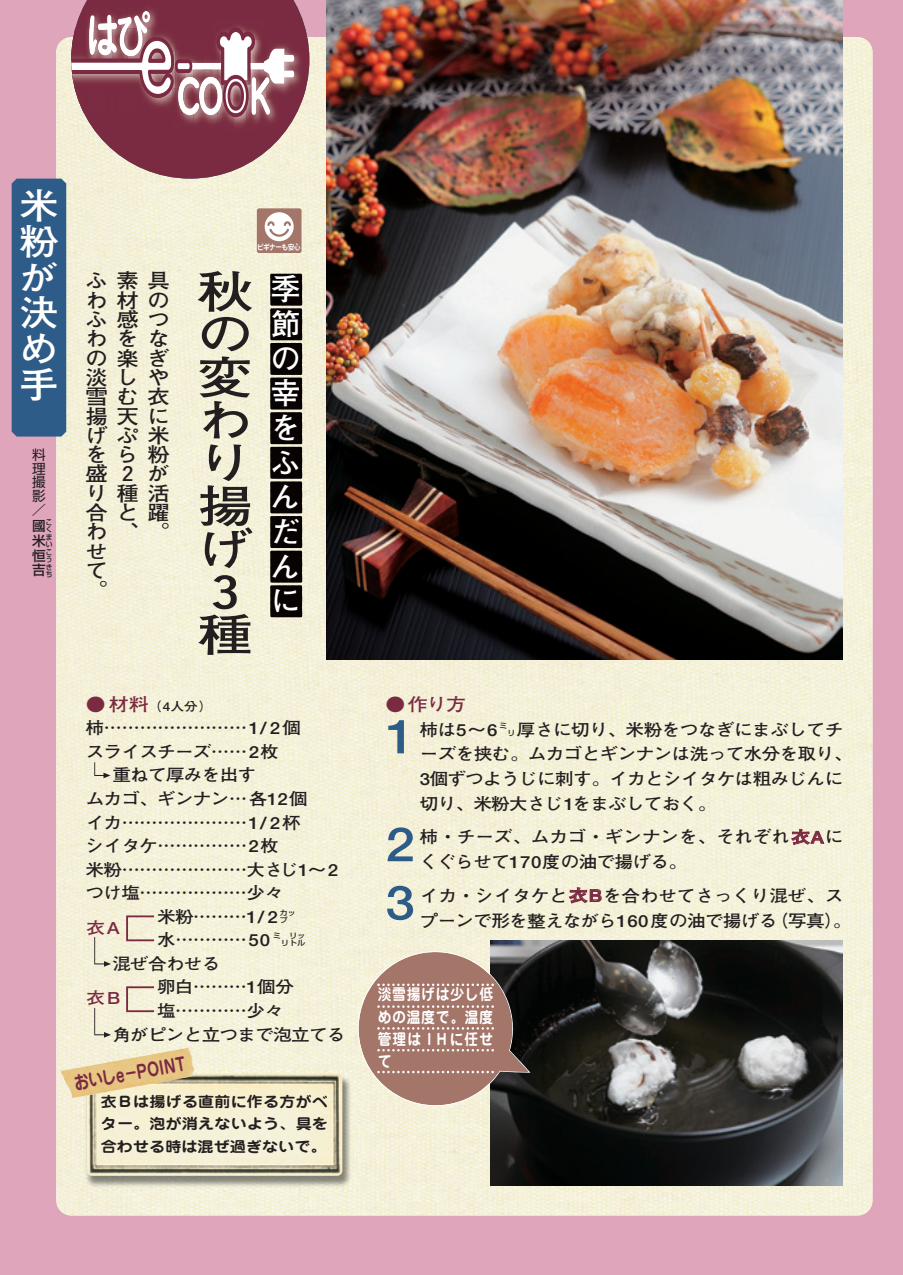
<style>
.page{position:relative;width:903px;height:1275px;background:#dea5bb}
.page>*{position:absolute;margin:0;border:0;box-sizing:border-box;transform-origin:0 0}
.t1{font:700 47.43px "Futo Go B101";color:#2e5c88;scale:1.11 1}
.t2{font:700 44.62px/42.9px "Futo Go B101";color:#231f20;text-align:justify;scale:1.25 1}
.t3{font:700 35.7px/35.7px "Futo Go B101";color:#fff;text-align:justify;scale:1.11 1}
.t4{font:700 29.75px/34.6px "Futo Go B101";color:#fff;text-align:justify}
.t5{font:700 20.12px/19.2px "Futo Go B101";letter-spacing:.39em;color:#231f20;scale:1.11 1}
.t6{font:700 18.55px "Jun 501";color:#7b2b41;scale:.8 1}
.t7{font:700 17.85px "Futo Go B101";color:#7b2b41;scale:1.11 1}
.t8{font:700 16.8px/24.8px "Futo Go B101";letter-spacing:-.035em;color:#231f20;scale:1.11 1}
.t9{font:700 16.8px/24.8px "Futo Go B101";letter-spacing:-.005em;color:#231f20;scale:1.11 1}
.t10{font:700 16.8px "Futo Go B101";color:#7b2b41;scale:1.11 1}
.t11{font:700 15.58px/22.4px "Jun 501";letter-spacing:.055em;color:#fff;text-align:justify;scale:.89 1}
.t12{font:700 14.53px/22.4px "Jun 501";letter-spacing:.005em;color:#231f20;text-align:justify;scale:1.11 1}
.t13{font:13.65px/13.7px "Shin Go";color:#231f20;text-align:justify}
.t14{font:500 13.65px/14.7px "Shin Go";color:#231f20;text-align:justify}
.t15{font:700 12.25px "Futo Go B101";color:#231f20;scale:1.11 1}
.t16{font:700 7.88px "Jun 501";letter-spacing:-.075em;color:#fff;scale:.85 1}
.t17{font:500 7.52px/7.5px "Shin Go";color:#231f20;text-align:justify;scale:.9 1}
.s1{font-size:17.85px;color:#7b2b41}
.s2{font-family:"Lifeyoko";font-weight:500}
.s3{color:#7b2b41}
</style>
<div class="page">
<img style="left:56px;top:37px;width:816px;height:1178px">
<img style="left:327px;top:0;width:516px;height:660px">
<svg style="left:12px;top:0;width:297px;height:617px;background:#c1b0ab"></svg>
<img style="left:81px;top:1071px;width:275px;height:121px">
<img style="left:87px;top:1074px;width:255px;height:102px">
<img style="left:60px;top:1048px;width:135px;height:50px">
<img style="left:490px;top:940px;width:353px;height:246px">
<svg style="left:126px;top:915px;width:28px;height:26px"></svg>
<svg style="left:791px;top:829px;width:33px;height:16px"></svg>
<svg style="left:568px;top:887px;width:34px;height:16px"></svg>
<svg style="left:94px;top:762px;width:17px;height:16px"></svg>
<svg style="left:94px;top:937px;width:17px;height:30px"></svg>
<svg style="left:126px;top:986px;width:28px;height:26px"></svg>
<svg style="left:94px;top:1008px;width:17px;height:30px"></svg>
<svg style="left:356px;top:950px;width:174px;height:158px;background:#a38378"></svg>
<h3 class="t3" style="left:19px;top:188px;width:37px">米粉が決め手</h3>
<p class="t13" style="left:32px;top:447px;width:15px">料理撮影／</p>
<p class="t14" style="left:32px;top:518px;width:15px">國米恒吉</p>
<p class="t17" style="left:46px;top:518px;width:9px">こくまいこうきち</p>
<p class="t16" style="left:257px;top:241px;width:53px">ビギナーも安心</p>
<p class="t5" style="left:86px;top:271px;width:77px">ふ素具わ材のふ感つわをなの楽ぎ淡しや雪む衣揚天にげぷ米をら粉盛２がり種活合と躍わ、。せ<br>て<br>。</p>
<h2 class="t2" style="left:197px;top:270px;width:46px">秋の変わり揚げ３種</h2>
<h3 class="t4" style="left:271px;top:272px;width:31px">季節の幸をふんだんに</h3>
<p class="t15" style="left:86px;top:699px;width:115px"><span class="s1">● 材料</span>（4人分）</p>
<p class="t8" style="left:86px;top:716px;width:195px">柿……………………1/2個</p>
<p class="t8" style="left:86px;top:739px;width:175px">スライスチーズ……2枚</p>
<p class="t8" style="left:112px;top:763px;width:131px">重ねて厚みを出す</p>
<p class="t8" style="left:86px;top:786px;width:201px">ムカゴ、ギンナン…各12個</p>
<p class="t8" style="left:86px;top:810px;width:195px">イカ…………………1/2杯</p>
<p class="t8" style="left:86px;top:833px;width:175px">シイタケ……………2枚</p>
<p class="t8" style="left:86px;top:857px;width:229px">米粉…………………大さじ1〜2</p>
<p class="t8" style="left:86px;top:881px;width:179px">つけ塩………………少々</p>
<p class="t8" style="left:157px;top:904px;width:126px">米粉………1/ 2<span class="s2">q</span></p>
<p class="t8" style="left:157px;top:928px;width:135px">水…………50 <span class="s2">jg</span></p>
<p class="t8" style="left:112px;top:951px;width:99px">混ぜ合わせる</p>
<p class="t8" style="left:157px;top:975px;width:125px">卵白………1個分</p>
<p class="t8" style="left:157px;top:998px;width:115px">塩…………少々</p>
<p class="t8" style="left:112px;top:1022px;width:212px">角がピンと立つまで泡立てる</p>
<p class="t10" style="left:87px;top:917px;width:31px">衣A</p>
<p class="t10" style="left:87px;top:988px;width:32px">衣B</p>
<p class="t6" style="left:72px;top:1070px;width:143px;rotate:-10deg">おいしe−POINT</p>
<p class="t12" style="left:101px;top:1090px;width:206px">衣Ｂは揚げる直前に作る方がベター。泡が消えないよう、具を合わせる時は混ぜ過ぎないで。</p>
<p class="t7" style="left:385px;top:694px;width:74px">●作り方</p>
<h1 class="t1" style="left:385px;top:708px;width:28px">1</h1>
<p class="t8" style="left:420px;top:717px;width:391px">柿は5〜6<span class="s2">j</span>厚さに切り、米粉をつなぎにまぶしてチーズを挟む。ムカゴとギンナンは洗って水分を取り、<br>3個ずつようじに刺す。イカとシイタケは粗みじんに切り、米粉大さじ1をまぶしておく。</p>
<h1 class="t1" style="left:385px;top:816px;width:28px">2</h1>
<p class="t9" style="left:420px;top:825px;width:383px">柿・チーズ、ムカゴ・ギンナンを、それぞれ<span class="s3">衣A</span>にくぐらせて170度の油で揚げる。</p>
<h1 class="t1" style="left:385px;top:874px;width:28px">3</h1>
<p class="t9" style="left:420px;top:883px;width:390px">イカ・シイタケと<span class="s3">衣B</span>を合わせてさっくり混ぜ、スプーンで形を整えながら160度の油で揚げる（写真）。</p>
<p class="t11" style="left:378px;top:982px;width:131px">淡雪揚げは少し低めの温度で。温度管理はＩＨに任せて</p>
</div>
